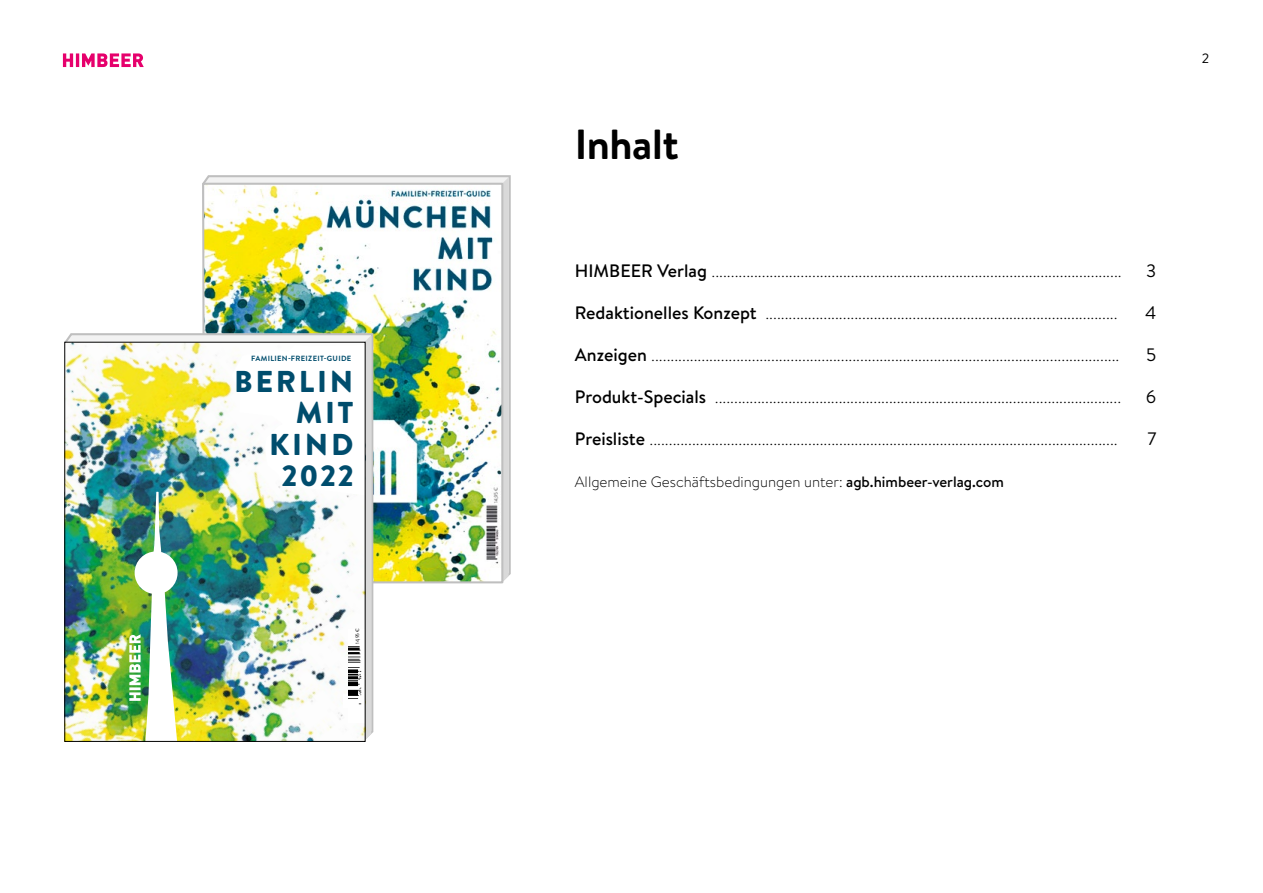
<style>
.page{position:relative;width:1263px;height:893px;background:#fff}
.page>*{position:absolute;margin:0;border:0;box-sizing:border-box;transform-origin:0 0}
.Big_Headline{font:700 42px "Brandon Text";letter-spacing:-.01em;color:#000}
.t1{font:900 30.15px/31.3px "Brandon Grotesque";letter-spacing:.09em;color:#004d6d;text-align:right}
.t2{font:300 18px "Brandon Text";color:#000}
.t3{font:18px "Brandon Text";color:#000}
.t4{font:300 15px "Brandon Text";color:#000}
.t5{font:13.5px "Brandon Text";color:#000}
.t6{font:700 7.5px "Brandon Grotesque";letter-spacing:.04em;color:#004d6d}
.t7{font:5.1px "Brandon Grotesque";color:#000}
.s1{font-weight:500}
</style>
<div class="page">
<svg style="left:63px;top:53px;width:81px;height:14px"></svg>
<svg style="left:203px;top:175px;width:308px;height:401px"></svg>
<div style="left:502px;top:177px;width:7px;height:404px;background:#d9d9d9"></div>
<img style="left:202px;top:182px;width:302px;height:402px">
<img style="left:64px;top:331px;width:310px;height:410px">
<img style="left:67px;top:344px;width:164px;height:395px">
<img style="left:231px;top:335px;width:140px;height:405px">
<img style="left:129px;top:492px;width:49px;height:247px">
<div style="left:344px;top:694px;width:12px;height:13px;background:#fff"></div>
<div style="left:348px;top:629px;width:17px;height:94px;background:#fff"></div>
<img style="left:348px;top:646px;width:13px;height:58px">
<p class="t6" style="left:251px;top:353px;width:102px">FAMILIEN-FREIZEIT-GUIDE</p>
<p class="t1" style="left:234px;top:366px;width:121px">BERLIN<br>MIT<br>KIND<br>2022</p>
<p class="t7" style="left:354px;top:644px;width:17px;rotate:-90deg">14,95 €</p>
<p class="Big_Headline" style="left:575px;top:115px;width:105px">Inhalt</p>
<p class="t2" style="left:575px;top:258px;width:548px"><span class="s1">HIMBEER Verlag</span> ..........................................................................................................</p>
<p class="t2" style="left:575px;top:300px;width:544px"><span class="s1">Redaktionelles Konzept</span> ...........................................................................................</p>
<p class="t2" style="left:575px;top:342px;width:546px"><span class="s1">Anzeigen</span> .........................................................................................................................</p>
<p class="t2" style="left:575px;top:384px;width:548px"><span class="s1">Produkt-Specials</span> .........................................................................................................</p>
<p class="t2" style="left:575px;top:426px;width:544px"><span class="s1">Preisliste</span> .........................................................................................................................</p>
<p class="t4" style="left:575px;top:471px;width:431px">Allgemeine Geschäftsbedingungen unter: <span class="s1">agb.himbeer-verlag.com</span></p>
<p class="t3" style="left:1146px;top:258px;width:12px">3</p>
<p class="t3" style="left:1145px;top:300px;width:13px">4</p>
<p class="t3" style="left:1146px;top:342px;width:12px">5</p>
<p class="t3" style="left:1146px;top:384px;width:12px">6</p>
<p class="t3" style="left:1147px;top:426px;width:11px">7</p>
<p class="t5" style="left:1202px;top:50px;width:9px">2</p>
</div>
